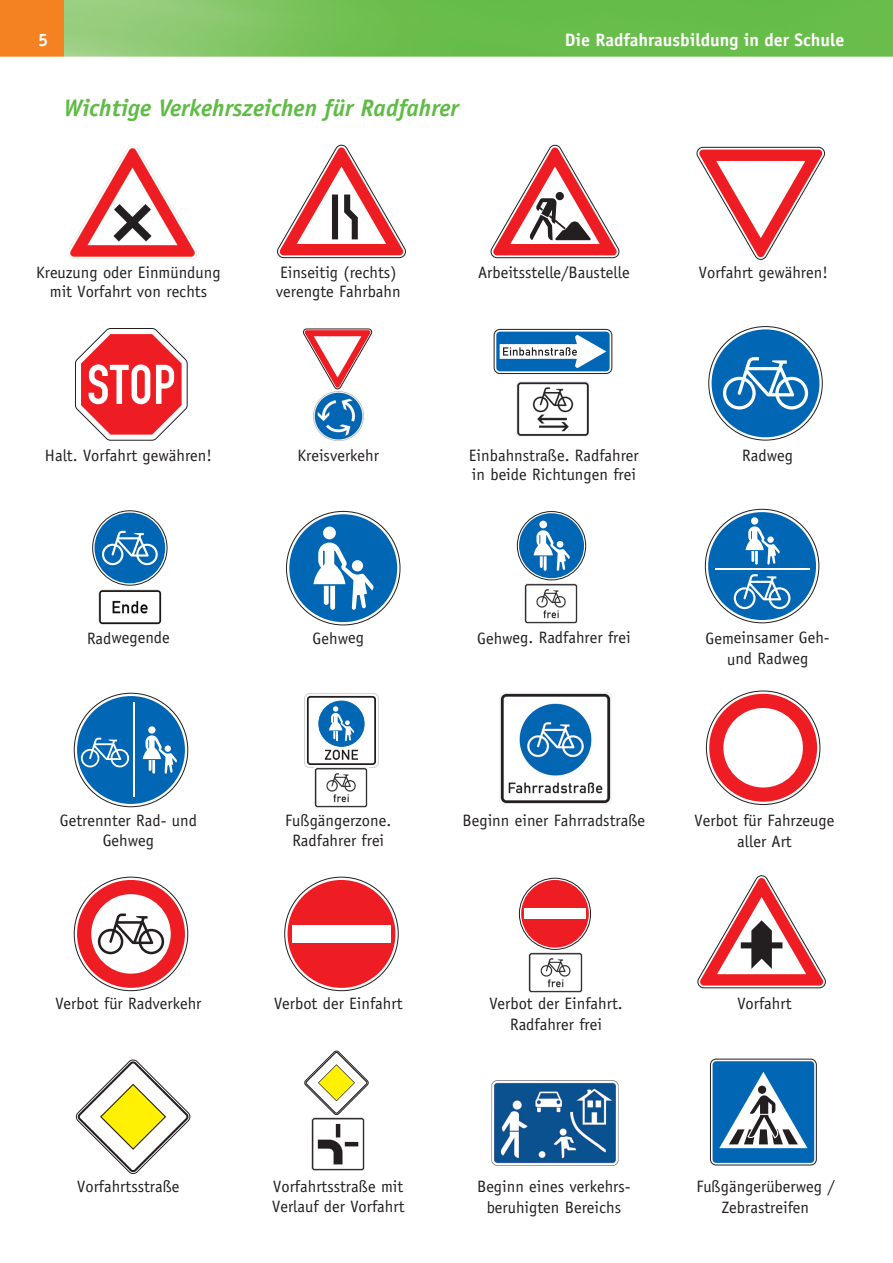
<style>
.page{position:relative;width:893px;height:1263px;background:#fff}
.page>*{position:absolute;margin:0;border:0;box-sizing:border-box;transform-origin:0 0}
.Copy{font:italic 700 24px "Officina Sans Std";color:#60bb46}
.Copy-2{font:700 18px "Officina Sans Std";color:#fff}
.t1{font:16.5px/19.5px "Officina Sans Std";color:#231f20}
</style>
<div class="page">
<img style="left:64px;top:0;width:828px;height:57px">
<div style="left:0;top:0;width:64px;height:57px;background:#f58220"></div>
<img style="left:69px;top:146px;width:128px;height:113px">
<svg style="left:277px;top:144px;width:129px;height:114px"></svg>
<svg style="left:490px;top:144px;width:130px;height:114px"></svg>
<svg style="left:696px;top:147px;width:129px;height:113px"></svg>
<svg style="left:75px;top:328px;width:113px;height:113px"></svg>
<svg style="left:705px;top:509px;width:114px;height:114px"></svg>
<div style="left:708px;top:512px;width:108px;height:108px;background:#0166b3;border-radius:50%"></div>
<hr style="left:715px;top:568px;width:94px;height:2px;background:#fff">
<svg style="left:745px;top:517px;width:35px;height:48px"></svg>
<svg style="left:734px;top:574px;width:56px;height:35px"></svg>
<svg style="left:74px;top:693px;width:114px;height:114px"></svg>
<div style="left:77px;top:696px;width:108px;height:108px;background:#0166b3;border-radius:50%"></div>
<hr style="left:133px;top:703px;width:2px;height:94px;background:#fff">
<svg style="left:81px;top:738px;width:48px;height:29px"></svg>
<svg style="left:143px;top:726px;width:34px;height:48px"></svg>
<svg style="left:77px;top:880px;width:108px;height:108px"></svg>
<svg style="left:285px;top:877px;width:113px;height:114px"></svg>
<div style="left:288px;top:880px;width:107px;height:108px;background:#ee1d23;border-radius:50%"></div>
<div style="left:292px;top:925px;width:99px;height:17px;background:#fff"></div>
<svg style="left:697px;top:875px;width:129px;height:113px"></svg>
<svg style="left:76px;top:1059px;width:115px;height:115px"></svg>
<img style="left:491px;top:1080px;width:128px;height:86px">
<div style="left:710px;top:1059px;width:106px;height:106px;border:1px solid #231f20;border-radius:6px"></div>
<svg style="left:713px;top:1061px;width:101px;height:102px"></svg>
<svg style="left:493px;top:328px;width:120px;height:47px"></svg>
<svg style="left:494px;top:329px;width:118px;height:45px"></svg>
<div style="left:494px;top:329px;width:118px;height:45px;border:1px solid #231f20;border-radius:6px"></div>
<div style="left:496px;top:332px;width:114px;height:39px;background:#0166b3;border-radius:4px"></div>
<svg style="left:500px;top:335px;width:106px;height:33px"></svg>
<div style="left:516px;top:380px;width:74px;height:57px;background:#eeeeef"></div>
<img style="left:516px;top:382px;width:74px;height:55px">
<svg style="left:709px;top:327px;width:113px;height:113px"></svg>
<div style="left:712px;top:329px;width:107px;height:108px;background:#0166b3;border-radius:50%"></div>
<svg style="left:723px;top:357px;width:85px;height:52px"></svg>
<svg style="left:93px;top:511px;width:74px;height:74px"></svg>
<div style="left:93px;top:511px;width:74px;height:74px;border:1px solid #231f20;border-radius:50%"></div>
<div style="left:95px;top:513px;width:70px;height:70px;background:#0166b3;border-radius:50%"></div>
<svg style="left:102px;top:531px;width:56px;height:34px"></svg>
<svg style="left:102px;top:589px;width:56px;height:1px"></svg>
<img style="left:98px;top:590px;width:64px;height:35px">
<svg style="left:525px;top:623px;width:52px;height:1px"></svg>
<img style="left:524px;top:583px;width:54px;height:40px">
<svg style="left:286px;top:511px;width:114px;height:114px"></svg>
<div style="left:289px;top:514px;width:108px;height:108px;background:#0166b3;border-radius:50%"></div>
<svg style="left:313px;top:526px;width:60px;height:84px"></svg>
<svg style="left:517px;top:511px;width:69px;height:69px"></svg>
<div style="left:517px;top:511px;width:69px;height:69px;border:1px solid #231f20;border-radius:50%"></div>
<div style="left:519px;top:513px;width:65px;height:65px;background:#0166b3;border-radius:50%"></div>
<svg style="left:534px;top:521px;width:36px;height:50px"></svg>
<svg style="left:305px;top:693px;width:73px;height:74px"></svg>
<div style="left:304px;top:693px;width:75px;height:74px;border:1px solid #d1d2d4;border-radius:5px"></div>
<div style="left:307px;top:696px;width:69px;height:69px;background:#595657;border-radius:4px"></div>
<div style="left:309px;top:698px;width:65px;height:65px;background:#fff;border-radius:2px"></div>
<div style="left:319px;top:701px;width:45px;height:45px;background:#0166b3;border-radius:50%"></div>
<div style="left:319px;top:701px;width:45px;height:45px;border:1px solid #0166b3;border-radius:50%"></div>
<svg style="left:329px;top:706px;width:25px;height:35px"></svg>
<svg style="left:325px;top:750px;width:33px;height:10px"></svg>
<img style="left:314px;top:767px;width:54px;height:41px">
<img style="left:499px;top:692px;width:113px;height:112px">
<svg style="left:706px;top:691px;width:114px;height:113px"></svg>
<div style="left:709px;top:694px;width:108px;height:108px;background:#ee1d23;border-radius:50%"></div>
<div style="left:723px;top:708px;width:80px;height:79px;background:#fff;border-radius:50%"></div>
<svg style="left:519px;top:878px;width:72px;height:71px"></svg>
<div style="left:519px;top:878px;width:72px;height:71px;border:1px solid #231f20;border-radius:50%"></div>
<div style="left:521px;top:880px;width:68px;height:68px;background:#ee1d23;border-radius:50%"></div>
<div style="left:524px;top:908px;width:62px;height:11px;background:#fff"></div>
<svg style="left:529px;top:953px;width:54px;height:40px"></svg>
<img style="left:529px;top:952px;width:53px;height:40px">
<svg style="left:304px;top:1050px;width:65px;height:65px"></svg>
<img style="left:311px;top:1118px;width:53px;height:53px">
<svg style="left:303px;top:328px;width:69px;height:62px"></svg>
<img style="left:313px;top:391px;width:51px;height:50px">
<p class="Copy-2" style="left:38px;top:28px;width:12px">5</p>
<p class="Copy-2" style="left:565px;top:28px;width:281px">Die Radfahrausbildung in der Schule</p>
<p class="Copy" style="left:64px;top:93px;width:397px">Wichtige Verkehrszeichen für Radfahrer</p>
<p class="t1" style="left:36px;top:262px;width:186px">Kreuzung oder Einmündung</p>
<p class="t1" style="left:478px;top:262px;width:153px">Arbeitsstelle/Baustelle</p>
<p class="t1" style="left:699px;top:262px;width:130px">Vorfahrt gewähren!</p>
<p class="t1" style="left:50px;top:282px;width:159px">mit Vorfahrt von rechts</p>
<p class="t1" style="left:280px;top:262px;width:118px">Einseitig (rechts)</p>
<p class="t1" style="left:276px;top:282px;width:126px">verengte Fahrbahn</p>
<p class="t1" style="left:45px;top:445px;width:168px">Halt. Vorfahrt gewähren!</p>
<p class="t1" style="left:298px;top:445px;width:83px">Kreisverkehr</p>
<p class="t1" style="left:469px;top:445px;width:171px">Einbahnstraße. Radfahrer in beide Richtungen frei</p>
<p class="t1" style="left:742px;top:445px;width:52px">Radweg</p>
<p class="t1" style="left:87px;top:628px;width:84px">Radwegende</p>
<p class="t1" style="left:313px;top:628px;width:53px">Gehweg</p>
<p class="t1" style="left:477px;top:628px;width:155px">Gehweg. Radfahrer frei</p>
<p class="t1" style="left:705px;top:628px;width:126px">Gemeinsamer Geh-</p>
<p class="t1" style="left:727px;top:649px;width:83px">und Radweg</p>
<p class="t1" style="left:60px;top:811px;width:139px">Getrennter Rad- und</p>
<p class="t1" style="left:103px;top:830px;width:53px">Gehweg</p>
<p class="t1" style="left:285px;top:811px;width:108px">Fußgängerzone.</p>
<p class="t1" style="left:292px;top:830px;width:93px">Radfahrer frei</p>
<p class="t1" style="left:463px;top:811px;width:184px">Beginn einer Fahrradstraße</p>
<p class="t1" style="left:695px;top:811px;width:141px">Verbot für Fahrzeuge</p>
<p class="t1" style="left:737px;top:832px;width:56px">aller Art</p>
<p class="t1" style="left:274px;top:994px;width:130px">Verbot der Einfahrt</p>
<p class="t1" style="left:489px;top:994px;width:135px">Verbot der Einfahrt.</p>
<p class="t1" style="left:510px;top:1015px;width:93px">Radfahrer frei</p>
<p class="t1" style="left:55px;top:994px;width:148px">Verbot für Radverkehr</p>
<p class="t1" style="left:737px;top:994px;width:56px">Vorfahrt</p>
<p class="t1" style="left:77px;top:1177px;width:104px">Vorfahrtsstraße</p>
<p class="t1" style="left:273px;top:1177px;width:132px">Vorfahrtsstraße mit</p>
<p class="t1" style="left:272px;top:1196px;width:134px">Verlauf der Vorfahrt</p>
<p class="t1" style="left:477px;top:1177px;width:155px">Beginn eines verkehrs-</p>
<p class="t1" style="left:487px;top:1198px;width:136px">beruhigten Bereichs</p>
<p class="t1" style="left:696px;top:1177px;width:140px">Fußgängerüberweg /</p>
<p class="t1" style="left:722px;top:1198px;width:89px">Zebrastreifen</p>
</div>
